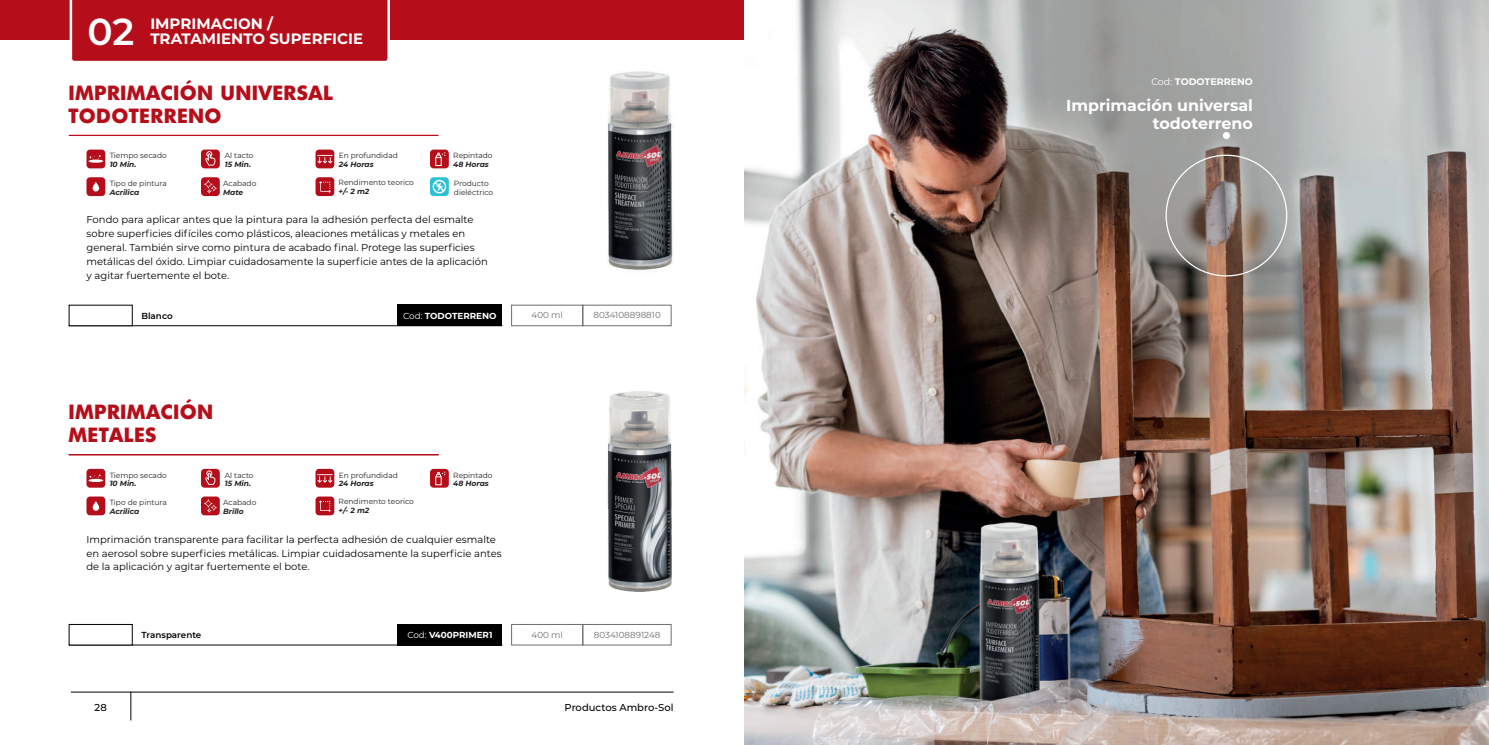
<style>
.page{position:relative;width:1489px;height:745px;background:#fff}
.page>*{position:absolute;margin:0;border:0;box-sizing:border-box;transform-origin:0 0}
.t1{font:600 37.5px "Montserrat";color:#fff}
.t2{font:800 20px/22.5px "Limerick";letter-spacing:.05em;color:#b50e1a}
.t3{font:700 15.88px/17.5px "Montserrat";color:#fff;text-align:right}
.t4{font:700 15px/15px "Montserrat";color:#fff}
.t5{font:10px/13.8px "Montserrat";color:#000}
.t6{font:500 10px "Montserrat";color:#000}
.t7{font:700 9.5px "Montserrat";color:#fff}
.t8{font:8.75px "Montserrat";color:#6c6d70}
.t9{font:700 8.75px "Montserrat";color:#fff}
.t10{font:600 8.75px "Montserrat";color:#000}
.t11{font:7.5px/8.8px "Montserrat";color:#231f20}
.t12{font:italic 700 7.5px "Montserrat";color:#231f20}
.s1{font-weight:400}
</style>
<div class="page">
<hr style="left:71px;top:691px;width:602px;height:1px;background:#000">
<svg style="left:130px;top:691px;width:1px;height:28px"></svg>
<div style="left:0;top:0;width:1488px;height:39px;background:#b50e1a"></div>
<hr style="left:69px;top:135px;width:369px;height:1px;background:#b50e1a">
<img style="left:607px;top:71px;width:66px;height:200px">
<img style="left:607px;top:391px;width:64px;height:201px">
<hr style="left:69px;top:325px;width:433px;height:1px;background:#000">
<hr style="left:69px;top:644px;width:433px;height:1px;background:#000">
<div style="left:397px;top:304px;width:105px;height:22px;background:#000"></div>
<div style="left:397px;top:623px;width:105px;height:22px;background:#000"></div>
<div style="left:582px;top:304px;width:89px;height:22px;border:1px solid #6c6d70"></div>
<div style="left:582px;top:623px;width:89px;height:22px;border:1px solid #6c6d70"></div>
<div style="left:511px;top:304px;width:72px;height:22px;border:1px solid #6c6d70"></div>
<div style="left:511px;top:623px;width:72px;height:22px;border:1px solid #6c6d70"></div>
<svg style="left:68px;top:0;width:323px;height:61px"></svg>
<img style="left:744px;top:0;width:744px;height:744px">
<div style="left:1222px;top:132px;width:7px;height:7px;background:#fff;border-radius:50%"></div>
<div style="left:86px;top:149px;width:19px;height:19px;background:#b50e1a;border-radius:4px"></div>
<div style="left:201px;top:149px;width:19px;height:19px;background:#b50e1a;border-radius:4px"></div>
<div style="left:315px;top:149px;width:19px;height:19px;background:#b50e1a;border-radius:4px"></div>
<div style="left:430px;top:149px;width:19px;height:19px;background:#b50e1a;border-radius:4px"></div>
<div style="left:315px;top:177px;width:19px;height:19px;background:#b50e1a;border-radius:4px"></div>
<svg style="left:317px;top:155px;width:15px;height:8px"></svg>
<svg style="left:205px;top:151px;width:10px;height:14px"></svg>
<svg style="left:435px;top:152px;width:10px;height:14px"></svg>
<svg style="left:88px;top:155px;width:15px;height:8px"></svg>
<div style="left:86px;top:177px;width:19px;height:19px;background:#b50e1a;border-radius:4px"></div>
<div style="left:201px;top:177px;width:19px;height:19px;background:#b50e1a;border-radius:4px"></div>
<svg style="left:319px;top:181px;width:12px;height:12px"></svg>
<svg style="left:204px;top:180px;width:13px;height:13px"></svg>
<div style="left:430px;top:177px;width:19px;height:19px;background:#2cc0d5;border-radius:4px"></div>
<svg style="left:432px;top:180px;width:14px;height:13px"></svg>
<svg style="left:93px;top:182px;width:6px;height:9px"></svg>
<hr style="left:69px;top:454px;width:369px;height:1px;background:#b50e1a">
<div style="left:86px;top:468px;width:19px;height:19px;background:#b50e1a;border-radius:4px"></div>
<div style="left:201px;top:468px;width:19px;height:19px;background:#b50e1a;border-radius:4px"></div>
<div style="left:315px;top:468px;width:19px;height:19px;background:#b50e1a;border-radius:4px"></div>
<div style="left:430px;top:468px;width:19px;height:19px;background:#b50e1a;border-radius:4px"></div>
<div style="left:315px;top:496px;width:19px;height:19px;background:#b50e1a;border-radius:4px"></div>
<svg style="left:317px;top:474px;width:15px;height:8px"></svg>
<svg style="left:205px;top:470px;width:10px;height:14px"></svg>
<svg style="left:435px;top:471px;width:10px;height:14px"></svg>
<svg style="left:88px;top:474px;width:15px;height:7px"></svg>
<div style="left:86px;top:496px;width:19px;height:19px;background:#b50e1a;border-radius:4px"></div>
<div style="left:201px;top:496px;width:19px;height:19px;background:#b50e1a;border-radius:4px"></div>
<svg style="left:319px;top:500px;width:12px;height:11px"></svg>
<svg style="left:204px;top:499px;width:13px;height:13px"></svg>
<svg style="left:93px;top:500px;width:6px;height:10px"></svg>
<div style="left:69px;top:304px;width:64px;height:22px;background:#fff;border:1px solid #000001"></div>
<div style="left:69px;top:623px;width:64px;height:22px;background:#fff;border:1px solid #000001"></div>
<h1 class="t1" style="left:87px;top:5px;width:48px">02</h1>
<h3 class="t4" style="left:150px;top:16px;width:214px">IMPRIMACION /<br>TRATAMIENTO SUPERFICIE</h3>
<h2 class="t2" style="left:69px;top:81px;width:265px">IMPRIMACIÓN UNIVERSAL<br>TODOTERRENO</h2>
<p class="t11" style="left:110px;top:151px;width:59px">Tiempo secado</p>
<p class="t12" style="left:110px;top:159px;width:28px">10 Min.</p>
<p class="t11" style="left:225px;top:151px;width:30px">Al tacto</p>
<p class="t12" style="left:225px;top:159px;width:28px">15 Min.</p>
<p class="t11" style="left:339px;top:151px;width:61px">En profundidad</p>
<p class="t12" style="left:339px;top:159px;width:36px">24 Horas</p>
<p class="t11" style="left:453px;top:151px;width:41px">Repintado</p>
<p class="t12" style="left:453px;top:159px;width:37px">48 Horas</p>
<p class="t11" style="left:110px;top:178px;width:59px">Tipo de pintura</p>
<p class="t12" style="left:110px;top:186px;width:31px">Acrilica</p>
<p class="t11" style="left:338px;top:177px;width:77px">Rendimento teorico</p>
<p class="t12" style="left:338px;top:185px;width:32px">+/- 2 m2</p>
<p class="t11" style="left:223px;top:178px;width:35px">Acabado</p>
<p class="t12" style="left:223px;top:186px;width:22px">Mate</p>
<p class="t11" style="left:454px;top:178px;width:41px">Producto dieléctrico</p>
<p class="t5" style="left:86px;top:212px;width:403px">Fondo para aplicar antes que la pintura para la adhesión perfecta del esmalte sobre superficies difíciles como plásticos, aleaciones metálicas y metales en general. También sirve como pintura de acabado final. Protege las superficies metálicas del óxido. Limpiar cuidadosamente la superficie antes de la aplicación y agitar fuertemente el bote.</p>
<p class="t10" style="left:141px;top:309px;width:33px">Blanco</p>
<p class="t9" style="left:403px;top:309px;width:95px"><span class="s1">Cod:</span> TODOTERRENO</p>
<p class="t8" style="left:531px;top:309px;width:33px">400 ml</p>
<p class="t8" style="left:593px;top:309px;width:69px">8034108898810</p>
<h2 class="t2" style="left:69px;top:400px;width:146px">IMPRIMACIÓN<br>METALES</h2>
<p class="t11" style="left:110px;top:470px;width:59px">Tiempo secado</p>
<p class="t12" style="left:110px;top:478px;width:28px">10 Min.</p>
<p class="t11" style="left:110px;top:497px;width:59px">Tipo de pintura</p>
<p class="t12" style="left:110px;top:505px;width:31px">Acrilica</p>
<p class="t11" style="left:225px;top:470px;width:30px">Al tacto</p>
<p class="t12" style="left:225px;top:478px;width:28px">15 Min.</p>
<p class="t11" style="left:223px;top:497px;width:35px">Acabado</p>
<p class="t12" style="left:223px;top:505px;width:22px">Brillo</p>
<p class="t11" style="left:339px;top:470px;width:61px">En profundidad</p>
<p class="t12" style="left:339px;top:478px;width:36px">24 Horas</p>
<p class="t11" style="left:338px;top:496px;width:77px">Rendimento teorico</p>
<p class="t12" style="left:338px;top:504px;width:32px">+/- 2 m2</p>
<p class="t11" style="left:453px;top:470px;width:41px">Repintado</p>
<p class="t12" style="left:453px;top:478px;width:37px">48 Horas</p>
<p class="t5" style="left:86px;top:531px;width:416px">Imprimación transparente para facilitar la perfecta adhesión de cualquier esmalte en aerosol sobre superficies metálicas. Limpiar cuidadosamente la superficie antes de la aplicación y agitar fuertemente el bote.</p>
<p class="t10" style="left:141px;top:628px;width:61px">Transparente</p>
<p class="t9" style="left:407px;top:628px;width:87px"><span class="s1">Cod:</span> V400PRIMER1</p>
<p class="t8" style="left:531px;top:628px;width:33px">400 ml</p>
<p class="t8" style="left:594px;top:628px;width:68px">8034108891248</p>
<p class="t6" style="left:95px;top:700px;width:14px">28</p>
<p class="t6" style="left:564px;top:700px;width:110px">Productos Ambro-Sol</p>
<p class="t7" style="left:1151px;top:74px;width:103px"><span class="s1">Cod:</span> TODOTERRENO</p>
<h3 class="t3" style="left:1066px;top:96px;width:188px">Imprimación universal todoterreno</h3>
</div>
